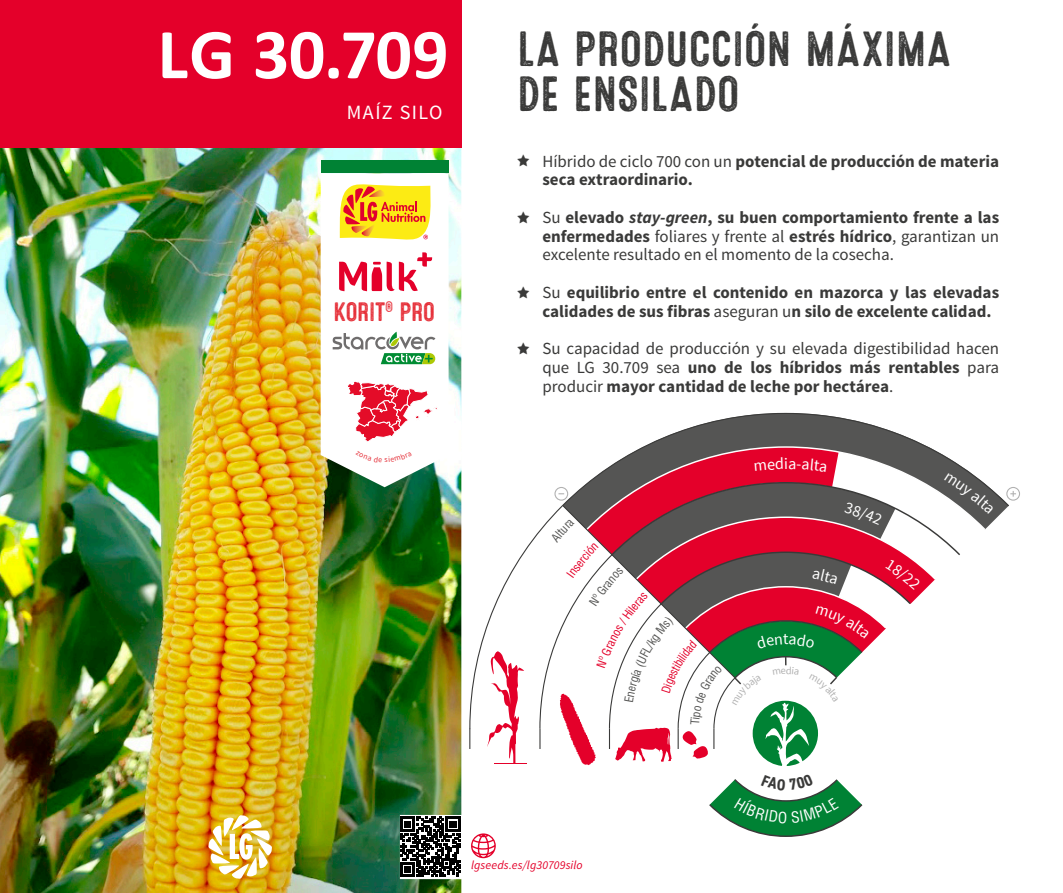
<style>
.page{position:relative;width:1063px;height:893px;background:#fff}
.page>*{position:absolute;margin:0;border:0;box-sizing:border-box;transform-origin:0 0}
.Variedad{font:700 72px "Calibri";color:#fff}
.Lema_variedad{font:49.5px "Microbrew Three";letter-spacing:-.015em;color:#3a3a39}
.Lema_variedad-2{font:26.7px "Microbrew Three";letter-spacing:-.03em;color:#e6313a}
.t1{font:20.25px "Source Sans Pro";letter-spacing:.065em;color:#fff}
.Fichas_Listado_prop{font:16.95px/18.8px "Source Sans Pro";color:#3a3a39;text-align:justify}
.Fichas_Listado_prop-2{font:700 16.95px/18.8px "Source Sans Pro";color:#3a3a39}
.t2{font:italic 12px "Source Sans Pro";letter-spacing:.01em;color:#e4002a}
.s1{font-family:"Star Things";font-weight:400;font-size:12px}
.s2{font-weight:400}
.s3{font-family:"Star Things";font-size:12px}
.s4{font-weight:700}
.s5{font-weight:700;font-style:italic}
</style>
<div class="page">
<img style="left:0;top:148px;width:461px;height:745px">
<svg style="left:209px;top:815px;width:63px;height:64px"></svg>
<div style="left:321px;top:161px;width:128px;height:12px;background:#008234"></div>
<div style="left:0;top:0;width:461px;height:148px;background:#e4002a"></div>
<svg style="left:321px;top:173px;width:128px;height:314px"></svg>
<div style="left:1006px;top:487px;width:14px;height:14px;border:1px solid #b1b1b1;border-radius:50%"></div>
<svg style="left:1010px;top:491px;width:6px;height:6px"></svg>
<svg style="left:644px;top:413px;width:366px;height:94px"></svg>
<svg style="left:471px;top:833px;width:25px;height:25px"></svg>
<svg style="left:400px;top:817px;width:60px;height:60px"></svg>
<svg style="left:346px;top:381px;width:92px;height:61px"></svg>
<svg style="left:339px;top:179px;width:93px;height:67px"></svg>
<svg style="left:339px;top:252px;width:93px;height:39px"></svg>
<svg style="left:333px;top:332px;width:102px;height:32px"></svg>
<svg style="left:469px;top:446px;width:525px;height:320px"></svg>
<svg style="left:709px;top:779px;width:154px;height:58px"></svg>
<svg style="left:356px;top:451px;width:56px;height:12px"></svg>
<p class="Variedad" style="left:158px;top:8px;width:293px">LG 30.709</p>
<p class="t1" style="left:347px;top:100px;width:97px">MAÍZ SILO</p>
<p class="Lema_variedad-2" style="left:333px;top:296px;width:104px">KORIT<sup>®</sup> PRO</p>
<p class="Lema_variedad" style="left:517px;top:21px;width:436px">LA PRODUCCIÓN MÁXIMA</p>
<p class="Lema_variedad" style="left:517px;top:66px;width:225px">DE ENSILADO</p>
<p class="Fichas_Listado_prop-2" style="left:542px;top:152px;width:458px;text-indent:-26px"><span class="s1">A</span> <span class="s2">Híbrido de ciclo 700 con un</span> potencial de producción de materia seca extraordinario.</p>
<p class="Fichas_Listado_prop" style="left:542px;top:208px;width:458px;text-indent:-26px"><span class="s3">A</span> Su <span class="s4">elevado</span> <span class="s5">stay-green</span><span class="s4">, su buen comportamiento frente a las enfermedades</span> foliares y frente al <span class="s4">estrés hídrico</span>, garantizan un excelente resultado en el momento de la cosecha.</p>
<p class="Fichas_Listado_prop-2" style="left:542px;top:283px;width:458px;text-indent:-26px"><span class="s1">A</span> <span class="s2">Su</span> equilibrio entre el contenido en mazorca y las elevadas calidades de sus fibras <span class="s2">aseguran u</span>n silo de excelente calidad.</p>
<p class="Fichas_Listado_prop" style="left:542px;top:339px;width:458px;text-indent:-26px"><span class="s3">A</span> Su capacidad de producción y su elevada digestibilidad hacen que LG 30.709 sea <span class="s4">uno de los híbridos más rentables</span> para producir <span class="s4">mayor cantidad de leche por hectárea</span>.</p>
<p class="t2" style="left:471px;top:858px;width:113px">lgseeds.es/lg30709silo</p>
</div>
